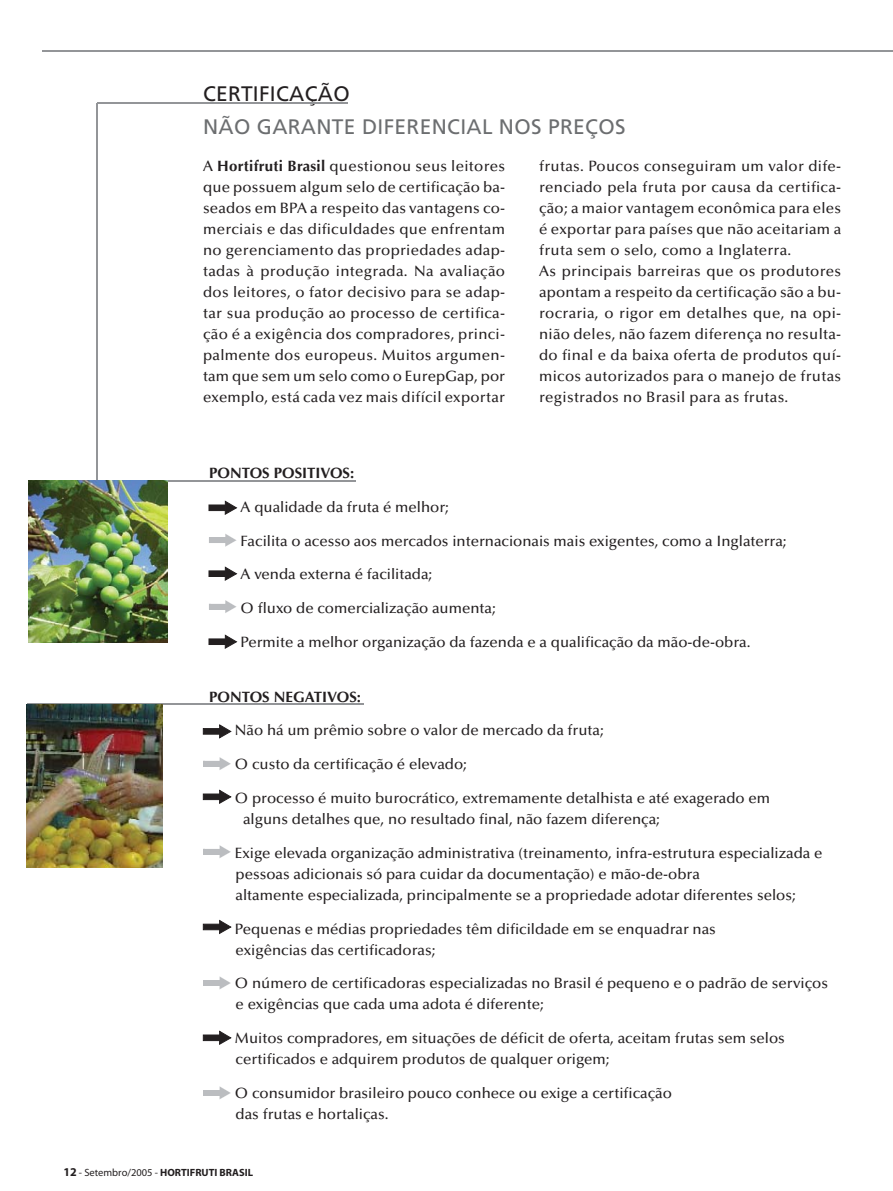
<style>
.page{position:relative;width:893px;height:1191px;background:#fff}
.page>*{position:absolute;margin:0;border:0;box-sizing:border-box;transform-origin:0 0}
.t1{font:21px "Frutiger";letter-spacing:.015em;color:#6c6e70}
.t2{font:21px "Frutiger";letter-spacing:.015em;color:#231f20}
.t3{font:500 15px/21px "Optima";color:#231f20}
.t4{font:500 15px/21px "Optima";letter-spacing:.02em;color:#231f20}
.t5{font:700 15px "Optima";color:#231f20}
.t6{font:700 10.5px "Myriad";color:#231f20}
.s1{font-weight:700}
.s2{font-size:12px}
.s3{font-weight:400}
</style>
<div class="page">
<hr style="left:97px;top:103px;width:1px;height:420px;background:#939598">
<hr style="left:43px;top:50px;width:849px;height:2px;background:#939598">
<hr style="left:97px;top:103px;width:250px;height:1px;background:#939598">
<hr style="left:29px;top:480px;width:326px;height:2px;background:#939598">
<hr style="left:28px;top:704px;width:336px;height:1px;background:#939598">
<div style="left:209px;top:505px;width:16px;height:6px;background:#231f20"></div>
<svg style="left:225px;top:501px;width:11px;height:13px"></svg>
<svg style="left:209px;top:534px;width:27px;height:13px"></svg>
<div style="left:209px;top:571px;width:16px;height:6px;background:#231f20"></div>
<svg style="left:225px;top:567px;width:11px;height:13px"></svg>
<svg style="left:209px;top:600px;width:27px;height:13px"></svg>
<div style="left:209px;top:639px;width:16px;height:6px;background:#231f20"></div>
<svg style="left:225px;top:635px;width:11px;height:13px"></svg>
<div style="left:203px;top:729px;width:17px;height:5px;background:#231f20"></div>
<svg style="left:219px;top:725px;width:12px;height:13px"></svg>
<svg style="left:203px;top:757px;width:28px;height:13px"></svg>
<div style="left:203px;top:794px;width:17px;height:6px;background:#231f20"></div>
<svg style="left:219px;top:790px;width:12px;height:13px"></svg>
<svg style="left:203px;top:845px;width:28px;height:13px"></svg>
<svg style="left:203px;top:924px;width:16px;height:6px"></svg>
<svg style="left:219px;top:920px;width:12px;height:14px"></svg>
<svg style="left:203px;top:976px;width:28px;height:13px"></svg>
<div style="left:203px;top:1035px;width:17px;height:6px;background:#231f20"></div>
<svg style="left:219px;top:1031px;width:12px;height:13px"></svg>
<svg style="left:203px;top:1086px;width:28px;height:13px"></svg>
<img style="left:28px;top:481px;width:139px;height:161px">
<img style="left:27px;top:704px;width:135px;height:164px">
<h1 class="t2" style="left:203px;top:85px;width:148px">CERTIFICAÇÃO</h1>
<h1 class="t1" style="left:203px;top:118px;width:424px">NÃO GARANTE DIFERENCIAL NOS PREÇOS</h1>
<p class="t3" style="left:203px;top:157px;width:303px;text-align:justify">A <span class="s1">Hortifruti Brasil</span> questionou seus leitores que possuem algum selo de certificação ba&shy;seados em BPA a respeito das vantagens co&shy;merciais e das dificuldades que enfrentam no gerenciamento das propriedades adap&shy;tadas à produção integrada. Na avaliação dos leitores, o fator decisivo para se adap&shy;tar sua produção ao processo de certifica&shy;ção é a exigência dos compradores, princi&shy;palmente dos europeus. Muitos argumen&shy;tam que sem um selo como o EurepGap, por exemplo, está cada vez mais difícil exportar</p>
<p class="t4" style="left:539px;top:157px;width:303px">frutas. Poucos conseguiram um valor dife&shy;renciado pela fruta por causa da certifica&shy;ção; a maior vantagem econômica para eles é exportar para países que não aceitariam a fruta sem o selo, como a Inglaterra.<br>As principais barreiras que os produtores apontam a respeito da certificação são a bu&shy;rocraria, o rigor em detalhes que, na opi&shy;nião deles, não fazem diferença no resulta&shy;do final e da baixa oferta de produtos quí&shy;micos autorizados para o manejo de frutas registrados no Brasil para as frutas.</p>
<p class="t5" style="left:209px;top:467px;width:146px">PONTOS POSITIVOS:</p>
<p class="t3" style="left:240px;top:498px;width:210px">A qualidade da fruta é melhor;</p>
<p class="t3" style="left:240px;top:532px;width:547px">Facilita o acesso aos mercados internacionais mais exigentes, como a Inglaterra;</p>
<p class="t3" style="left:240px;top:565px;width:193px">A venda externa é facilitada;</p>
<p class="t3" style="left:240px;top:599px;width:257px">O fluxo de comercialização aumenta;</p>
<p class="t3" style="left:240px;top:633px;width:511px">Permite a melhor organização da fazenda e a qualificação da mão-de-obra.</p>
<p class="t5" style="left:209px;top:690px;width:153px">PONTOS NEGATIVOS:</p>
<p class="t3" style="left:235px;top:721px;width:370px">Não há um prêmio sobre o valor de mercado da fruta;</p>
<p class="t3" style="left:235px;top:755px;width:233px">O custo da certificação é elevado;</p>
<p class="t3" style="left:243px;top:789px;width:528px;text-indent:-8px">O processo é muito burocrático, extremamente detalhista e até exagerado em alguns detalhes que, no resultado final, não fazem diferença;</p>
<p class="t3" style="left:235px;top:844px;width:589px">Exige elevada organização administrativa (treinamento, infra-estrutura especializada e pessoas adicionais só para cuidar da documentação) e mão-de-obra<br>altamente especializada, principalmente se a propriedade adotar diferentes selos;</p>
<p class="t3" style="left:235px;top:919px;width:482px">Pequenas e médias propriedades têm dificildade em se enquadrar nas exigências das certificadoras;</p>
<p class="t3" style="left:235px;top:974px;width:594px">O número de certificadoras especializadas no Brasil é pequeno e o padrão de serviços e exigências que cada uma adota é diferente;</p>
<p class="t3" style="left:235px;top:1029px;width:551px">Muitos compradores, em situações de déficit de oferta, aceitam frutas sem selos certificados e adquirem produtos de qualquer origem;</p>
<p class="t3" style="left:235px;top:1084px;width:438px">O consumidor brasileiro pouco conhece ou exige a certificação das frutas e hortaliças.</p>
<p class="t6" style="left:63px;top:1169px;width:191px"><span class="s2">12</span> <span class="s3">- Setembro/2005 -</span> HORTIFRUTI BRASIL</p>
</div>
